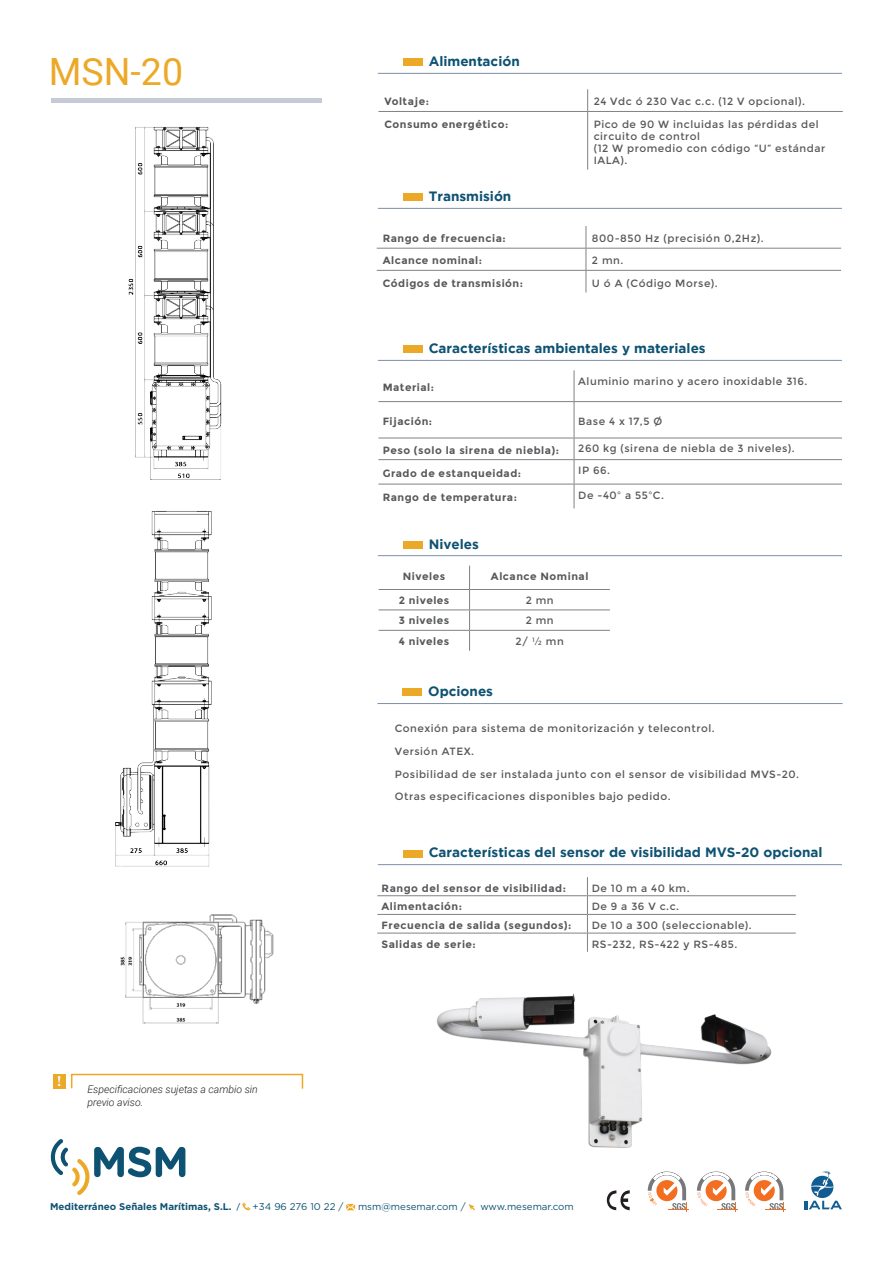
<style>
.page{position:relative;width:893px;height:1263px;background:#fff}
.page>*{position:absolute;margin:0;border:0;box-sizing:border-box;transform-origin:0 0}
.t1{font:37.5px "Roboto";color:#eba927}
.t2{font:700 15px "Minion Pro";color:#fff}
.Título_columnas{font:700 13.5px "Gotham";color:#0e5273}
.Columna_derecha{font:10.5px/12px "Montserrat";letter-spacing:.05em;color:#57585a}
.Columna_izquierda{font:700 10.5px "Montserrat";letter-spacing:.05em;color:#57585a}
.t3{font:italic 300 10.5px/12.6px "Roboto";color:#231f20}
.t4{font:700 9.75px "Gotham";color:#0e5273}
.t5{font:9.75px "Gotham";color:#0e5273}
.s1{font-family:"Roboto";font-weight:400}
.s2{font-weight:400}
</style>
<div class="page">
<svg style="left:50px;top:1139px;width:135px;height:56px"></svg>
<svg style="left:242px;top:1202px;width:8px;height:8px"></svg>
<svg style="left:346px;top:1204px;width:9px;height:6px"></svg>
<svg style="left:469px;top:1204px;width:6px;height:6px"></svg>
<div style="left:51px;top:98px;width:270px;height:5px;background:#c4cad6"></div>
<svg style="left:805px;top:1171px;width:37px;height:38px"></svg>
<svg style="left:606px;top:1190px;width:24px;height:20px"></svg>
<svg style="left:745px;top:1171px;width:41px;height:40px"></svg>
<svg style="left:697px;top:1171px;width:41px;height:40px"></svg>
<svg style="left:648px;top:1171px;width:41px;height:40px"></svg>
<hr style="left:377px;top:703px;width:466px;height:1px;background:#7e90a8">
<div style="left:403px;top:689px;width:19px;height:7px;background:#eba927"></div>
<img style="left:436px;top:993px;width:336px;height:155px">
<hr style="left:378px;top:111px;width:210px;height:1px;background:#808285">
<hr style="left:588px;top:111px;width:255px;height:1px;background:#808285">
<svg style="left:587px;top:89px;width:1px;height:22px"></svg>
<hr style="left:587px;top:112px;width:1px;height:58px;background:#808285">
<hr style="left:377px;top:248px;width:209px;height:1px;background:#808285">
<hr style="left:586px;top:248px;width:255px;height:1px;background:#808285">
<hr style="left:377px;top:270px;width:209px;height:1px;background:#808285">
<hr style="left:586px;top:270px;width:255px;height:1px;background:#808285">
<svg style="left:586px;top:226px;width:1px;height:66px"></svg>
<hr style="left:574px;top:370px;width:1px;height:31px;background:#808285">
<hr style="left:378px;top:401px;width:196px;height:1px;background:#808285">
<hr style="left:574px;top:401px;width:268px;height:1px;background:#808285">
<hr style="left:574px;top:402px;width:1px;height:36px;background:#808285">
<hr style="left:378px;top:438px;width:196px;height:1px;background:#808285">
<hr style="left:574px;top:438px;width:268px;height:1px;background:#808285">
<hr style="left:378px;top:459px;width:196px;height:1px;background:#808285">
<hr style="left:574px;top:459px;width:268px;height:1px;background:#808285">
<hr style="left:378px;top:484px;width:196px;height:1px;background:#808285">
<hr style="left:574px;top:484px;width:268px;height:1px;background:#808285">
<svg style="left:574px;top:438px;width:1px;height:70px"></svg>
<hr style="left:377px;top:895px;width:210px;height:1px;background:#808285">
<hr style="left:587px;top:895px;width:209px;height:1px;background:#808285">
<hr style="left:377px;top:914px;width:210px;height:1px;background:#808285">
<hr style="left:587px;top:914px;width:209px;height:1px;background:#808285">
<hr style="left:377px;top:933px;width:210px;height:1px;background:#808285">
<hr style="left:587px;top:933px;width:209px;height:1px;background:#808285">
<svg style="left:587px;top:877px;width:1px;height:75px"></svg>
<hr style="left:379px;top:589px;width:91px;height:1px;background:#808285">
<hr style="left:470px;top:589px;width:140px;height:1px;background:#808285">
<hr style="left:379px;top:609px;width:91px;height:1px;background:#808285">
<hr style="left:470px;top:609px;width:140px;height:1px;background:#808285">
<hr style="left:379px;top:630px;width:91px;height:1px;background:#808285">
<hr style="left:470px;top:630px;width:140px;height:1px;background:#808285">
<svg style="left:469px;top:566px;width:1px;height:85px"></svg>
<img style="left:128px;top:127px;width:94px;height:353px">
<img style="left:115px;top:511px;width:97px;height:356px">
<img style="left:120px;top:914px;width:154px;height:110px">
<div style="left:53px;top:1074px;width:13px;height:14px;background:#eba927"></div>
<div style="left:71px;top:1074px;width:232px;height:15px;border:2px solid #eba927"></div>
<hr style="left:378px;top:73px;width:464px;height:1px;background:#7e90a8">
<hr style="left:378px;top:208px;width:464px;height:1px;background:#7e90a8">
<hr style="left:378px;top:360px;width:464px;height:1px;background:#7e90a8">
<hr style="left:378px;top:555px;width:464px;height:1px;background:#7e90a8">
<hr style="left:378px;top:864px;width:464px;height:1px;background:#7e90a8">
<div style="left:403px;top:59px;width:20px;height:7px;background:#eba927"></div>
<div style="left:403px;top:194px;width:20px;height:7px;background:#eba927"></div>
<div style="left:403px;top:346px;width:20px;height:7px;background:#eba927"></div>
<div style="left:403px;top:541px;width:20px;height:7px;background:#eba927"></div>
<div style="left:403px;top:850px;width:20px;height:7px;background:#eba927"></div>
<p class="t1" style="left:49px;top:45px;width:136px">MSN-20</p>
<p class="t2" style="left:57px;top:1070px;width:6px">!</p>
<p class="t3" style="left:87px;top:1083px;width:172px">Especificaciones sujetas a cambio sin previo aviso.</p>
<p class="Título_columnas" style="left:429px;top:54px;width:93px">Alimentación</p>
<p class="Columna_izquierda" style="left:384px;top:96px;width:46px">Voltaje:</p>
<p class="Columna_derecha" style="left:594px;top:96px;width:213px">24 Vdc ó 230 Vac c.c. (12 V opcional).</p>
<p class="Columna_izquierda" style="left:384px;top:118px;width:125px">Consumo energético:</p>
<p class="Columna_derecha" style="left:594px;top:118px;width:226px">Pico de 90 W incluidas las pérdidas del circuito de control</p>
<p class="Columna_derecha" style="left:594px;top:142px;width:233px">(12 W promedio con código “U” estándar<br>IALA).</p>
<p class="Título_columnas" style="left:429px;top:189px;width:84px">Transmisión</p>
<p class="Columna_izquierda" style="left:383px;top:232px;width:124px">Rango de frecuencia:</p>
<p class="Columna_derecha" style="left:592px;top:233px;width:173px">800-850 Hz (precisión 0,2Hz).</p>
<p class="Columna_izquierda" style="left:383px;top:254px;width:101px">Alcance nominal:</p>
<p class="Columna_derecha" style="left:592px;top:255px;width:33px">2 mn.</p>
<p class="Columna_izquierda" style="left:383px;top:277px;width:142px">Códigos de transmisión:</p>
<p class="Columna_derecha" style="left:592px;top:277px;width:127px">U ó A (Código Morse).</p>
<p class="Título_columnas" style="left:429px;top:341px;width:279px">Características ambientales y materiales</p>
<p class="Columna_izquierda" style="left:383px;top:381px;width:53px">Material:</p>
<p class="Columna_derecha" style="left:578px;top:375px;width:231px">Aluminio marino y acero inoxidable 316.</p>
<p class="Columna_izquierda" style="left:383px;top:415px;width:51px">Fijación:</p>
<p class="Columna_derecha" style="left:578px;top:415px;width:85px">Base 4 x 17,5 Ø</p>
<p class="Columna_izquierda" style="left:383px;top:444px;width:178px">Peso (solo la sirena de niebla):</p>
<p class="Columna_derecha" style="left:578px;top:443px;width:218px">260 kg (sirena de niebla de 3 niveles).</p>
<p class="Columna_izquierda" style="left:383px;top:467px;width:140px">Grado de estanqueidad:</p>
<p class="Columna_derecha" style="left:578px;top:464px;width:33px">IP 66.</p>
<p class="Columna_izquierda" style="left:383px;top:491px;width:136px">Rango de temperatura:</p>
<p class="Columna_derecha" style="left:578px;top:489px;width:87px">De -40º a 55ºC.</p>
<p class="Título_columnas" style="left:429px;top:536px;width:52px">Niveles</p>
<p class="Columna_izquierda" style="left:403px;top:570px;width:44px">Niveles</p>
<p class="Columna_izquierda" style="left:491px;top:570px;width:99px">Alcance Nominal</p>
<p class="Columna_izquierda" style="left:399px;top:594px;width:52px">2 niveles</p>
<p class="Columna_derecha" style="left:526px;top:594px;width:30px">2 mn</p>
<p class="Columna_izquierda" style="left:399px;top:614px;width:52px">3 niveles</p>
<p class="Columna_derecha" style="left:526px;top:615px;width:30px">2 mn</p>
<p class="Columna_izquierda" style="left:399px;top:635px;width:52px">4 niveles</p>
<p class="Columna_derecha" style="left:515px;top:635px;width:50px">2/ ½ mn</p>
<p class="Título_columnas" style="left:428px;top:684px;width:66px">Opciones</p>
<p class="Columna_derecha" style="left:395px;top:723px;width:321px">Conexión para sistema de monitorización y telecontrol.</p>
<p class="Columna_derecha" style="left:395px;top:745px;width:81px">Versión ATEX.</p>
<p class="Columna_derecha" style="left:395px;top:768px;width:406px">Posibilidad de ser instalada junto con el sensor de visibilidad MVS-20.</p>
<p class="Columna_derecha" style="left:395px;top:790px;width:277px">Otras especificaciones disponibles bajo pedido.</p>
<p class="Título_columnas" style="left:429px;top:845px;width:395px">Características del sensor de visibilidad MVS-20 opcional</p>
<p class="Columna_izquierda" style="left:382px;top:881px;width:186px">Rango del sensor de visibilidad:</p>
<p class="Columna_derecha" style="left:592px;top:882px;width:99px">De 10 m a 40 km.</p>
<p class="Columna_izquierda" style="left:382px;top:900px;width:82px">Alimentación:</p>
<p class="Columna_derecha" style="left:592px;top:900px;width:89px">De 9 a 36 V c.c.</p>
<p class="Columna_izquierda" style="left:382px;top:919px;width:191px">Frecuencia de salida (segundos):</p>
<p class="Columna_derecha" style="left:592px;top:919px;width:162px">De 10 a 300 (seleccionable).</p>
<p class="Columna_izquierda" style="left:382px;top:937px;width:96px">Salidas de serie:</p>
<p class="Columna_derecha" style="left:592px;top:938px;width:147px">RS-232, RS-422 y RS-485.</p>
<p class="t4" style="left:50px;top:1200px;width:295px">Mediterráneo Señales Marítimas, S.L. <span class="s1">/</span> <span class="s2">+34 96 276 10 22 /</span></p>
<p class="t5" style="left:358px;top:1201px;width:109px">msm@mesemar.com /</p>
<p class="t5" style="left:480px;top:1201px;width:95px">www.mesemar.com</p>
</div>
